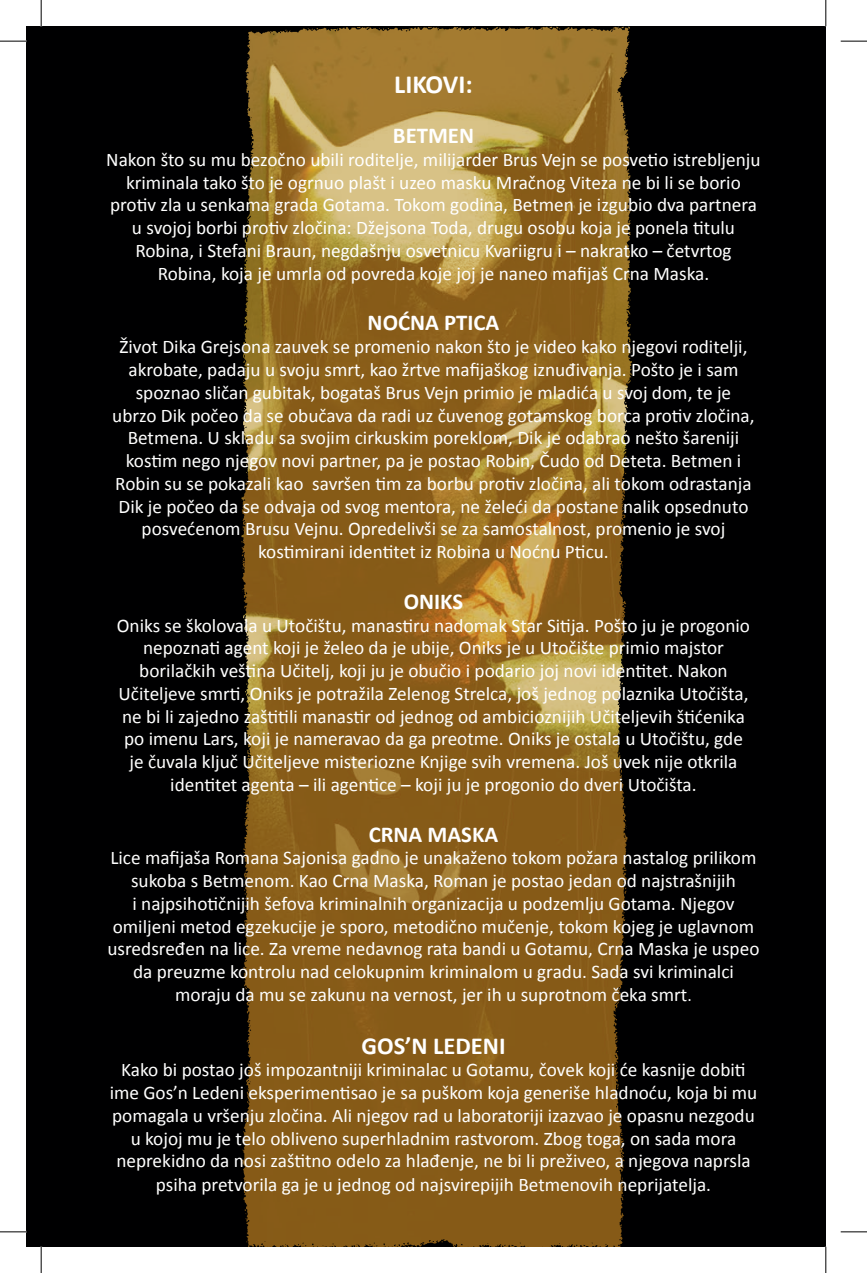
<style>
.page{position:relative;width:867px;height:1273px;background:#fff}
.page>*{position:absolute;margin:0;border:0;box-sizing:border-box;transform-origin:0 0}
.No_Spacing{font:700 26.25px "Calibri";color:#fff}
.No_Spacing-2{font:700 24.5px "Calibri";color:#fff}
.No_Spacing-3{font:700 22.75px "Calibri";color:#fff}
.No_Spacing-4{font:19.25px/22.8px "Calibri";color:#fff;text-align:center}
.s1{font-size:17.5px}
</style>
<div class="page">
<img style="left:26px;top:27px;width:799px;height:1220px">
<svg style="left:0;top:41px;width:26px;height:1px"></svg>
<svg style="left:840px;top:41px;width:26px;height:1px"></svg>
<svg style="left:0;top:1231px;width:26px;height:1px"></svg>
<svg style="left:840px;top:1231px;width:26px;height:1px"></svg>
<svg style="left:41px;top:0;width:1px;height:26px"></svg>
<svg style="left:41px;top:1247px;width:1px;height:26px"></svg>
<svg style="left:825px;top:0;width:1px;height:26px"></svg>
<svg style="left:825px;top:1247px;width:1px;height:26px"></svg>
<p class="No_Spacing" style="left:394px;top:67px;width:80px">LIKOVI:</p>
<p class="No_Spacing-3" style="left:392px;top:121px;width:83px">BETMEN</p>
<p class="No_Spacing-4" style="left:106px;top:148px;width:655px">Nakon što su mu bezočno ubili roditelje, milijarder Brus Vejn se posvetio istrebljenju kriminala tako što je ogrnuo plašt i uzeo masku Mračnog Viteza ne bi li se borio protiv zla u senkama grada Gotama. Tokom godina, Betmen je izgubio dva partnera u svojoj borbi protiv zločina: Džejsona Toda, drugu osobu koja je ponela titulu Robina, i Stefani Braun, negdašnju osvetnicu Kvariigru i – nakratko – četvrtog Robina, koja je umrla od povreda koje joj je naneo mafijaš Crna Maska.</p>
<p class="No_Spacing-3" style="left:367px;top:308px;width:133px">NOĆNA PTICA</p>
<p class="No_Spacing-4" style="left:112px;top:335px;width:643px">Život Dika Grejsona zauvek se promenio nakon što je video kako njegovi roditelji, akrobate, padaju u svoju smrt, kao žrtve mafijaškog iznuđivanja. Pošto je i sam spoznao sličan gubitak, bogataš Brus Vejn primio je mladića u svoj dom, te je ubrzo Dik počeo da se obučava da radi uz čuvenog gotamskog borca protiv zločina, Betmena. U skladu sa svojim cirkuskim poreklom, Dik je odabrao nešto šareniji kostim nego njegov novi partner, pa je postao Robin, Čudo od Deteta. Betmen i Robin su se pokazali kao savršen tim za borbu protiv zločina, ali tokom odrastanja Dik je počeo da se odvaja od svog mentora, ne želeći da postane nalik opsednuto posvećenom Brusu Vejnu. Opredelivši se za samostalnost, promenio je svoj kostimirani identitet iz Robina u Noćnu Pticu.</p>
<p class="No_Spacing-3" style="left:403px;top:587px;width:61px">ONIKS</p>
<p class="No_Spacing-4" style="left:117px;top:614px;width:634px">Oniks se školovala u Utočištu, manastiru nadomak Star Sitija. Pošto ju je progonio nepoznati agent koji je želeo da je ubije, Oniks je u Utočište primio majstor borilačkih veština Učitelj, koji ju je obučio i podario joj novi identitet. Nakon Učiteljeve smrti, Oniks je potražila Zelenog Strelca, još jednog polaznika Utočišta, ne bi li zajedno zaštitili manastir od jednog od ambicioznijih Učiteljevih štićenika po imenu Lars, koji je nameravao da ga preotme. Oniks je ostala u Utočištu, gde je čuvala ključ Učiteljeve misteriozne Knjige svih vremena. Još uvek nije otkrila identitet agenta – ili agentice – koji ju je progonio do dveri Utočišta.</p>
<p class="No_Spacing-3" style="left:368px;top:819px;width:131px">CRNA MASKA</p>
<p class="No_Spacing-4" style="left:107px;top:846px;width:653px">Lice mafijaša Romana Sajonisa gadno je unakaženo tokom požara nastalog prilikom sukoba s Betmenom. Kao Crna Maska, Roman je postao jedan od najstrašnijih<br>i najpsihotičnijih šefova kriminalnih organizacija u podzemlju Gotama. Njegov omiljeni metod egzekucije je sporo, metodično mučenje, tokom kojeg je uglavnom usredsređen na lice. Za vreme nedavnog rata bandi u Gotamu, Crna Maska je uspeo da preuzme kontrolu nad celokupnim kriminalom u gradu. Sada svi kriminalci moraju da mu se zakunu na vernost, jer ih u suprotnom čeka smrt<span class="s1">.</span></p>
<p class="No_Spacing-2" style="left:361px;top:1030px;width:145px">GOS’N LEDENI</p>
<p class="No_Spacing-4" style="left:110px;top:1059px;width:648px">Kako bi postao još impozantniji kriminalac u Gotamu, čovek koji će kasnije dobiti ime Gos’n Ledeni eksperimentisao je sa puškom koja generiše hladnoću, koja bi mu pomagala u vršenju zločina. Ali njegov rad u laboratoriji izazvao je opasnu nezgodu u kojoj mu je telo obliveno superhladnim rastvorom. Zbog toga, on sada mora neprekidno da nosi zaštitno odelo za hlađenje, ne bi li preživeo, a njegova naprsla psiha pretvorila ga je u jednog od najsvirepijih Betmenovih neprijatelja.</p>
</div>
